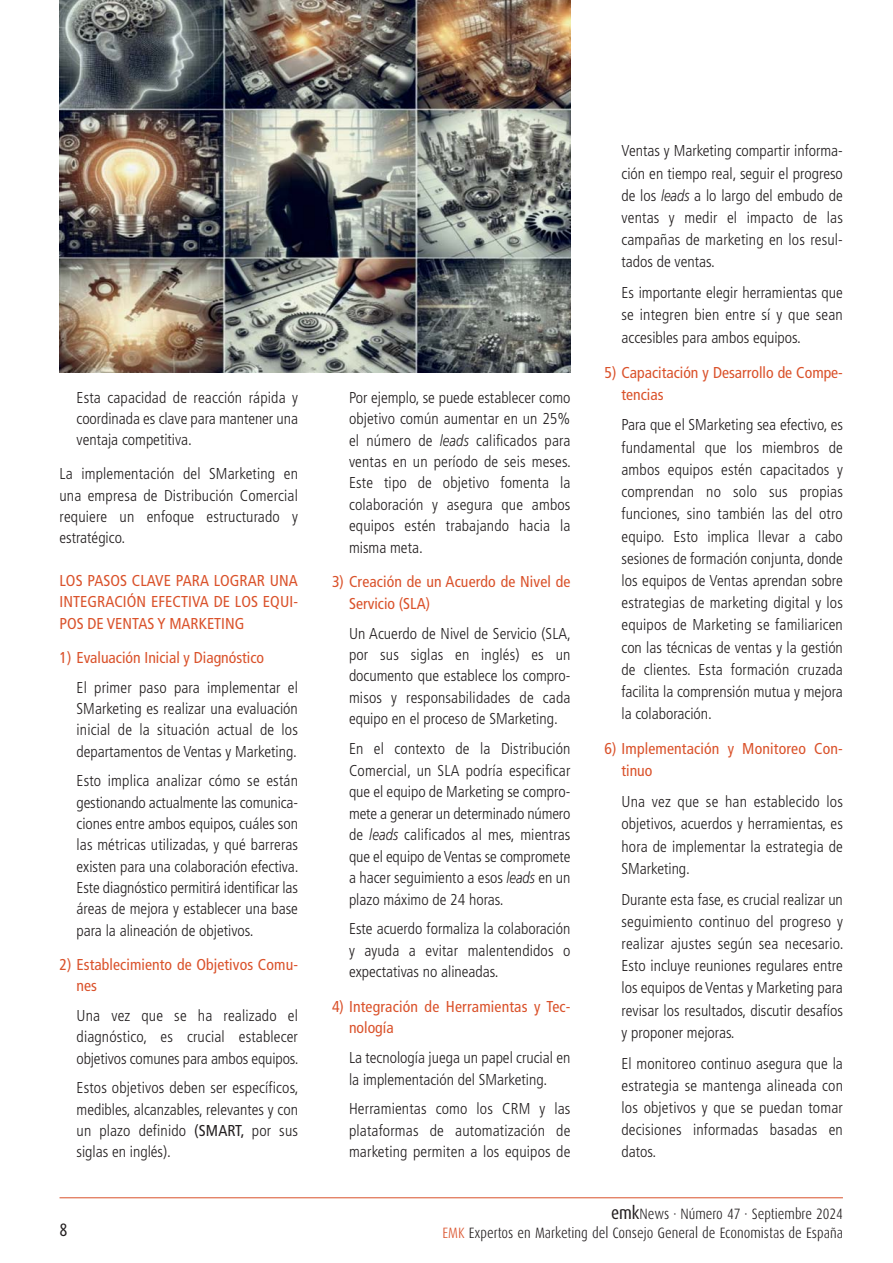
<style>
.page{position:relative;width:893px;height:1263px;background:#fff}
.page>*{position:absolute;margin:0;border:0;box-sizing:border-box;transform-origin:0 0}
.t1{font:18px "Dax Condensed";color:#231f20}
.t2{font:300 condensed 15.75px/22.2px "Frutiger";color:#231f20;text-align:justify}
.t3{font:condensed 15.75px/21.3px "Frutiger";letter-spacing:.005em;color:#da522b}
.t4{font:300 15px "Dax Condensed";color:#231f20}
.s1{font-weight:400}
.s2{font-style:italic;font-stretch:normal}
.s3{font-weight:400;font-size:18px}
.s4{color:#da522b}
</style>
<div class="page">
<hr style="left:60px;top:1197px;width:783px;height:1px;background:#da522b">
<img style="left:60px;top:0;width:510px;height:373px">
<p class="t2" style="left:77px;top:388px;width:223px;line-height:21.3px">Esta capacidad de reacción rápida y coordinada es clave para mantener una ventaja competitiva.</p>
<p class="t2" style="left:60px;top:465px;width:240px;line-height:21.3px">La implementación del SMarketing en una empresa de Distribución Comercial requiere un enfoque estructurado y estratégico.</p>
<p class="t3" style="left:60px;top:571px;width:240px;text-align:justify">LOS PASOS CLAVE PARA LOGRAR UNA INTEGRACIÓN EFECTIVA DE LOS EQUI-POS DE VENTAS Y MARKETING</p>
<p class="t3" style="left:60px;top:648px;width:206px">1) Evaluación Inicial y Diagnóstico</p>
<p class="t2" style="left:77px;top:678px;width:223px;line-height:21.3px">El primer paso para implementar el SMarketing es realizar una evaluación inicial de la situación actual de los departamentos de Ventas y Marketing.</p>
<p class="t2" style="left:77px;top:772px;width:223px;line-height:21.3px">Esto implica analizar cómo se están gestionando actualmente las comunica&shy;ciones entre ambos equipos, cuáles son las métricas utilizadas, y qué barreras existen para una colaboración efectiva.<br>Este diagnóstico permitirá identificar las áreas de mejora y establecer una base para la alineación de objetivos.</p>
<p class="t3" style="left:77px;top:955px;width:223px;text-indent:-17px">2) Establecimiento de Objetivos Comu&shy;nes</p>
<p class="t2" style="left:77px;top:1006px;width:223px;line-height:21.3px">Una vez que se ha realizado el diagnóstico, es crucial establecer objetivos comunes para ambos equipos.</p>
<p class="t2" style="left:77px;top:1079px;width:223px;line-height:21.3px">Estos objetivos deben ser específicos, medibles, alcanzables, relevantes y con un plazo definido <span class="s1">(SMART,</span> por sus siglas en inglés).</p>
<p class="t2" style="left:349px;top:388px;width:223px;line-height:21.5px">Por ejemplo, se puede establecer como objetivo común aumentar en un 25% el número de <span class="s2">leads</span> calificados para ventas en un período de seis meses.<br>Este tipo de objetivo fomenta la colaboración y asegura que ambos equipos estén trabajando hacia la misma meta.</p>
<p class="t3" style="left:349px;top:572px;width:223px;text-indent:-17px">3) Creación de un Acuerdo de Nivel de<br>Servicio (SLA)</p>
<p class="t2" style="left:349px;top:624px;width:223px;line-height:21.5px">Un Acuerdo de Nivel de Servicio (SLA, por sus siglas en inglés) es un documento que establece los compro&shy;misos y responsabilidades de cada equipo en el proceso de SMarketing.</p>
<p class="t2" style="left:349px;top:739px;width:223px;line-height:21.5px">En el contexto de la Distribución Comercial, un SLA podría especificar que el equipo de Marketing se compro&shy;mete a generar un determinado número de <span class="s2">leads</span> calificados al mes, mientras que el equipo de Ventas se compromete a hacer seguimiento a esos <span class="s2">leads</span> en un plazo máximo de 24 horas.</p>
<p class="t2" style="left:349px;top:920px;width:223px;line-height:21.5px">Este acuerdo formaliza la colaboración y ayuda a evitar malentendidos o expectativas no alineadas.</p>
<p class="t3" style="left:349px;top:997px;width:223px;text-indent:-17px">4) Integración de Herramientas y Tec&shy;nología</p>
<p class="t2" style="left:349px;top:1048px;width:223px;line-height:21.5px">La tecnología juega un papel crucial en la implementación del SMarketing.</p>
<p class="t2" style="left:349px;top:1100px;width:223px;line-height:21.5px">Herramientas como los CRM y las plataformas de automatización de marketing permiten a los equipos de</p>
<p class="t2" style="left:621px;top:141px;width:223px">Ventas y Marketing compartir informa&shy;ción en tiempo real, seguir el progreso de los <span class="s2">leads</span> a lo largo del embudo de ventas y medir el impacto de las campañas de marketing en los resul&shy;tados de ventas.</p>
<p class="t2" style="left:621px;top:283px;width:223px">Es importante elegir herramientas que se integren bien entre sí y que sean accesibles para ambos equipos.</p>
<p class="t3" style="left:621px;top:362px;width:223px;line-height:22.2px;text-indent:-17px">5) Capacitación y Desarrollo de Compe&shy;tencias</p>
<p class="t2" style="left:621px;top:415px;width:223px">Para que el SMarketing sea efectivo, es fundamental que los miembros de ambos equipos estén capacitados y comprendan no solo sus propias funciones, sino también las del otro equipo. Esto implica llevar a cabo sesiones de formación conjunta, donde los equipos de Ventas aprendan sobre estrategias de marketing digital y los equipos de Marketing se familiaricen con las técnicas de ventas y la gestión de clientes. Esta formación cruzada facilita la comprensión mutua y mejora la colaboración.</p>
<p class="t3" style="left:621px;top:739px;width:223px;line-height:22.2px;text-indent:-17px">6) Implementación y Monitoreo Con&shy;tinuo</p>
<p class="t2" style="left:621px;top:792px;width:223px">Una vez que se han establecido los objetivos, acuerdos y herramientas, es hora de implementar la estrategia de SMarketing.</p>
<p class="t2" style="left:621px;top:889px;width:223px">Durante esta fase, es crucial realizar un seguimiento continuo del progreso y realizar ajustes según sea necesario.<br>Esto incluye reuniones regulares entre los equipos de Ventas y Marketing para revisar los resultados, discutir desafíos y proponer mejoras.</p>
<p class="t2" style="left:621px;top:1053px;width:223px">El monitoreo continuo asegura que la estrategia se mantenga alineada con los objetivos y que se puedan tomar decisiones informadas basadas en datos.</p>
<p class="t4" style="left:611px;top:1207px;width:233px"><span class="s3">emk</span>News · Número 47 · Septiembre 2024</p>
<p class="t1" style="left:60px;top:1222px;width:10px">8</p>
<p class="t4" style="left:442px;top:1226px;width:402px"><span class="s4">EMK</span> Expertos en Marketing del Consejo General de Economistas de España</p>
</div>
